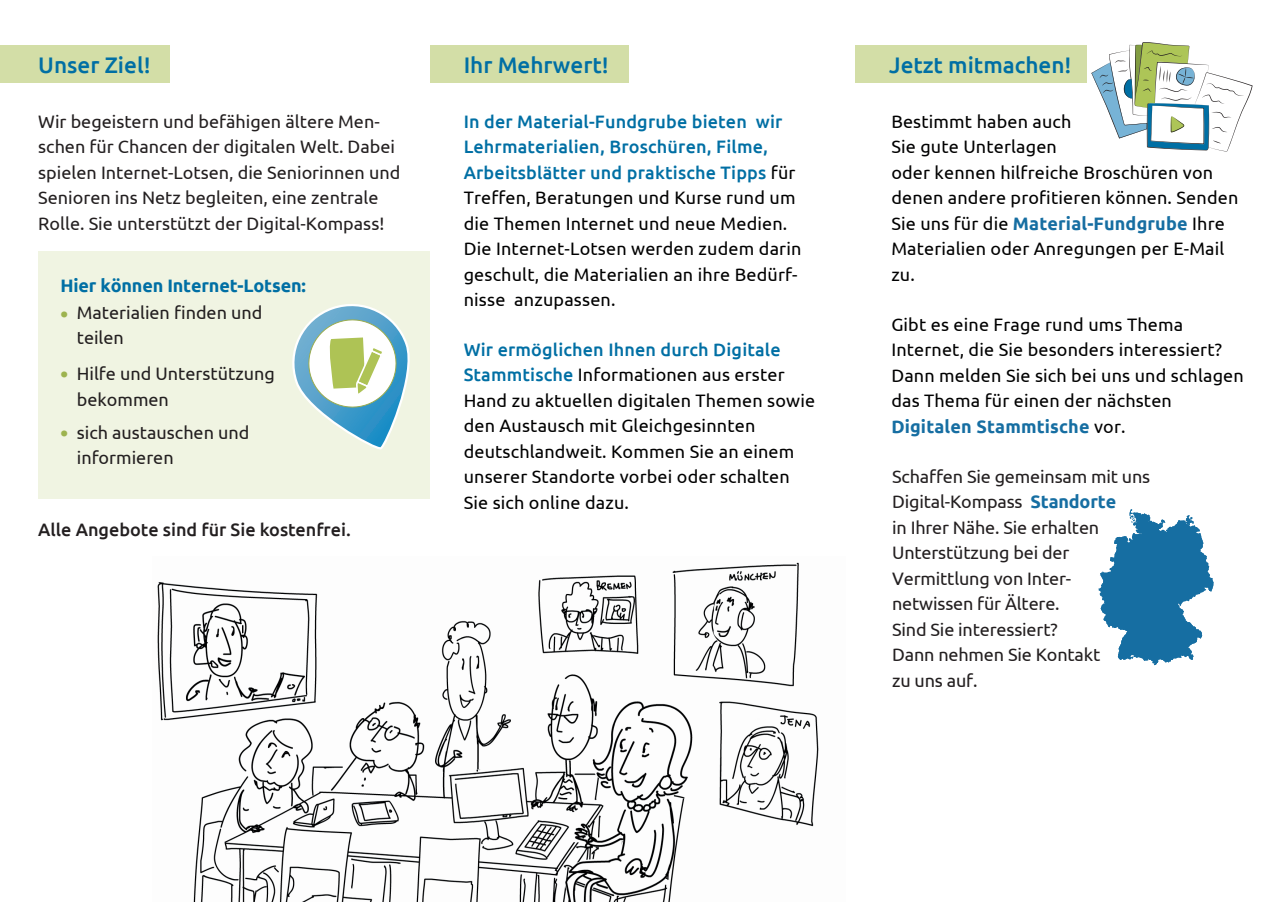
<style>
.page{position:relative;width:1272px;height:902px;background:#fff}
.page>*{position:absolute;margin:0;border:0;box-sizing:border-box;transform-origin:0 0}
.t1{font:500 22.5px "Ubuntu";color:#006fa4}
.t2{font:700 21px "Ubuntu";color:#9db34f}
.t3{font:18px/25.5px "Ubuntu";letter-spacing:.01em;color:#000001}
.t4{font:18px/25.5px "Ubuntu";color:#231f20}
.t5{font:500 18px "Ubuntu";color:#231f20}
.t6{font:700 18px "Ubuntu";letter-spacing:-.01em;color:#006fa4}
.s1{font-weight:500;color:#006fa4}
.s2{font-weight:700;color:#166ea2}
</style>
<div class="page">
<img style="left:157px;top:562px;width:662px;height:339px">
<div style="left:0;top:45px;width:169px;height:38px;background:#d3dea7"></div>
<div style="left:429px;top:45px;width:199px;height:38px;background:#d3dea7"></div>
<div style="left:855px;top:45px;width:231px;height:38px;background:#d3dea7"></div>
<div style="left:38px;top:251px;width:391px;height:247px;background:#f0f4e2"></div>
<svg style="left:292px;top:304px;width:118px;height:146px"></svg>
<svg style="left:1098px;top:509px;width:115px;height:156px"></svg>
<svg style="left:1091px;top:42px;width:161px;height:110px"></svg>
<p class="t1" style="left:38px;top:51px;width:114px">Unser Ziel!</p>
<p class="t4" style="left:38px;top:108px;width:363px">Wir begeistern und befähigen ältere Men&shy;schen für Chancen der digitalen Welt. Dabei spielen Internet-Lotsen, die Seniorinnen und Senioren ins Netz begleiten, eine zentrale Rolle. Sie unterstützt der Digital-Kompass!</p>
<p class="t6" style="left:60px;top:275px;width:247px">Hier können Internet-Lotsen:</p>
<p class="t2" style="left:60px;top:302px;width:9px">•</p>
<p class="t4" style="left:77px;top:299px;width:187px">Materialien finden und teilen</p>
<p class="t4" style="left:77px;top:360px;width:200px">Hilfe und Unterstützung bekommen</p>
<p class="t4" style="left:77px;top:419px;width:174px">sich austauschen und informieren</p>
<p class="t2" style="left:60px;top:361px;width:9px">•</p>
<p class="t2" style="left:60px;top:421px;width:9px">•</p>
<p class="t5" style="left:38px;top:518px;width:314px">Alle Angebote sind für Sie kostenfrei.</p>
<p class="t1" style="left:463px;top:51px;width:146px">Ihr Mehrwert!</p>
<p class="t3" style="left:463px;top:108px;width:339px"><span class="s1">In der Material-Fundgrube bieten wir Lehrmaterialien, Broschüren, Filme, Arbeitsblätter und praktische Tipps</span> für Treffen, Beratungen und Kurse rund um die Themen Internet und neue Medien.<br>Die Internet-Lotsen werden zudem darin geschult, die Materialien an ihre Bedürf&shy;nisse anzupassen.</p>
<p class="t3" style="left:463px;top:336px;width:353px"><span class="s1">Wir ermöglichen Ihnen durch Digitale Stammtische</span> Informationen aus erster Hand zu aktuellen digitalen Themen sowie den Austausch mit Gleichgesinnten deutschlandweit. Kommen Sie an einem unserer Standorte vorbei oder schalten Sie sich online dazu.</p>
<p class="t1" style="left:889px;top:51px;width:184px">Jetzt mitmachen!</p>
<p class="t3" style="left:891px;top:108px;width:348px">Bestimmt haben auch<br>Sie gute Unterlagen<br>oder kennen hilfreiche Broschüren von denen andere profitieren können. Senden<br>Sie uns für die <span class="s2">Material-Fundgrube</span> Ihre<br>Materialien oder Anregungen per E-Mail zu.</p>
<p class="t3" style="left:891px;top:311px;width:354px">Gibt es eine Frage rund ums Thema Internet, die Sie besonders interessiert?<br>Dann melden Sie sich bei uns und schlagen das Thema für einen der nächsten <span class="s2">Digitalen Stammtische</span> vor.</p>
<p class="t4" style="left:892px;top:463px;width:260px">Schaffen Sie gemeinsam mit uns<br>Digital-Kompass <span class="s2">Standorte<br></span>in Ihrer Nähe. Sie erhalten<br>Unterstützung bei der<br>Vermittlung von Inter&shy;netwissen für Ältere.<br>Sind Sie interessiert?<br>Dann nehmen Sie Kontakt<br>zu uns auf.</p>
</div>
